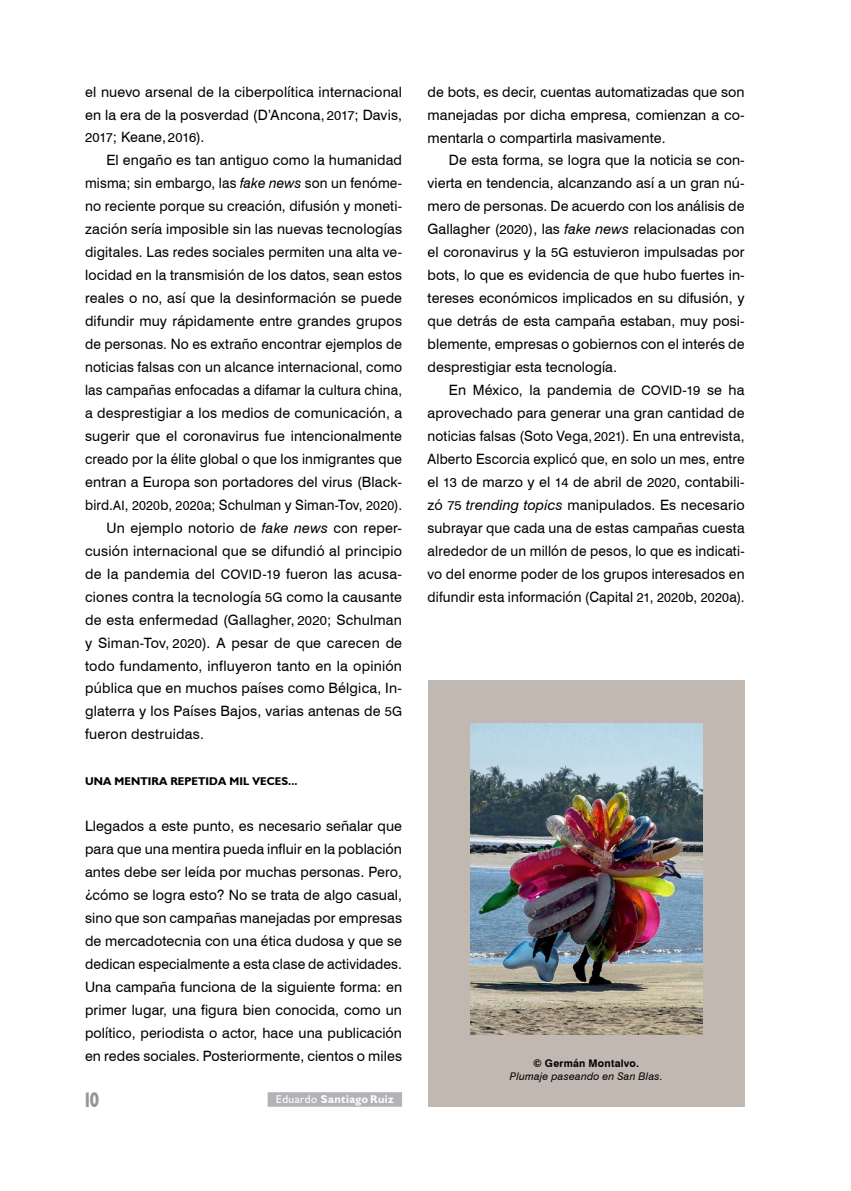
<style>
.page{position:relative;width:851px;height:1191px;background:#fff}
.page>*{position:absolute;margin:0;border:0;box-sizing:border-box;transform-origin:0 0}
.t1{font:700 condensed 21px "Humanist 521 BT Xtra";color:#939598;scale:.75 1}
.t2{font:14.25px/23px "Swiss 721 BT";letter-spacing:.01em;color:#000;text-align:justify}
.t3{font:14.25px "Swiss 721 BT";letter-spacing:.01em;color:#000;scale:.96 1}
.t4{font:14.25px "Swiss 721 BT";letter-spacing:.01em;color:#000;scale:.95 1}
.t5{font:700 11.25px "Humanist 521 BT";letter-spacing:.01em;color:#000}
.t6{font:700 11.25px "Humanist 521 BT";color:#fff}
.t7{font:italic 10.5px/12.6px "Swiss 721 BT";letter-spacing:.025em;color:#000;text-align:center}
.s1{font-size:13.05px}
.s2{font-style:italic}
.s3{font-weight:400}
.s4{font-weight:800;font-style:normal}
.s5{font-weight:700;font-style:normal}
.s6{font-style:normal}
</style>
<div class="page">
<div style="left:267px;top:1092px;width:135px;height:14px;background:#b1b3b6"></div>
<div style="left:427px;top:680px;width:317px;height:426px;background:#c1b8b1"></div>
<img style="left:470px;top:723px;width:232px;height:311px">
<p class="t2" style="left:85px;top:79px;width:318px">el nuevo arsenal de la ciberpolítica internacional en la era de la posverdad (D’Ancona, <span class="s1">2017</span>; Davis, <span class="s1">2017</span>; Keane, <span class="s1">2016</span>).</p>
<p class="t2" style="left:106px;top:148px;width:297px">El engaño es tan antiguo como la humanidad</p>
<p class="t3" style="left:85px;top:173px;width:331px">misma; sin embargo, las <span class="s2">fake news</span> son un fenóme-</p>
<p class="t2" style="left:85px;top:194px;width:318px">no reciente porque su creación, difusión y moneti-</p>
<p class="t2" style="left:85px;top:217px;width:318px">zación sería imposible sin las nuevas tecnologías</p>
<p class="t2" style="left:85px;top:240px;width:318px">digitales. Las redes sociales permiten una alta ve-</p>
<p class="t2" style="left:85px;top:263px;width:318px">locidad en la transmisión de los datos, sean estos</p>
<p class="t2" style="left:85px;top:286px;width:318px">reales o no, así que la desinformación se puede</p>
<p class="t2" style="left:85px;top:309px;width:318px">difundir muy rápidamente entre grandes grupos</p>
<p class="t2" style="left:85px;top:332px;width:318px">de personas. No es extraño encontrar ejemplos de</p>
<p class="t2" style="left:85px;top:355px;width:318px">noticias falsas con un alcance internacional, como</p>
<p class="t3" style="left:85px;top:380px;width:332px">las campañas enfocadas a difamar la cultura china,</p>
<p class="t2" style="left:85px;top:401px;width:318px">a desprestigiar a los medios de comunicación, a</p>
<p class="t2" style="left:85px;top:424px;width:318px">sugerir que el coronavirus fue intencionalmente</p>
<p class="t3" style="left:85px;top:449px;width:332px">creado por la élite global o que los inmigrantes que</p>
<p class="t2" style="left:85px;top:470px;width:318px">entran a Europa son portadores del virus (Black-</p>
<p class="t4" style="left:85px;top:495px;width:335px">bird.<span class="s1">AI</span>, <span class="s1">2020</span>b, <span class="s1">2020</span>a; Schulman y Siman-Tov, <span class="s1">2020</span>).</p>
<p class="t2" style="left:106px;top:515px;width:297px">Un ejemplo notorio de <span class="s2">fake news</span> con reper-</p>
<p class="t2" style="left:85px;top:538px;width:318px">cusión internacional que se difundió al principio</p>
<p class="t2" style="left:85px;top:561px;width:318px">de la pandemia del <span class="s1">COVID</span>-<span class="s1">19</span> fueron las acusa-</p>
<p class="t2" style="left:85px;top:584px;width:318px">ciones contra la tecnología <span class="s1">5G</span> como la causante</p>
<p class="t2" style="left:85px;top:607px;width:318px">de esta enfermedad (Gallagher, <span class="s1">2020</span>; Schulman</p>
<p class="t2" style="left:85px;top:630px;width:318px">y Siman-Tov, <span class="s1">2020</span>). A pesar de que carecen de</p>
<p class="t2" style="left:85px;top:653px;width:318px">todo fundamento, influyeron tanto en la opinión</p>
<p class="t2" style="left:85px;top:676px;width:318px">pública que en muchos países como Bélgica, In-</p>
<p class="t2" style="left:85px;top:699px;width:318px">glaterra y los Países Bajos, varias antenas de <span class="s1">5G</span></p>
<p class="t2" style="left:85px;top:722px;width:120px">fueron destruidas.</p>
<p class="t5" style="left:85px;top:774px;width:214px">UNA MENTIRA REPETIDA MIL VECES...</p>
<p class="t2" style="left:85px;top:814px;width:318px">Llegados a este punto, es necesario señalar que para que una mentira pueda influir en la población antes debe ser leída por muchas personas. Pero, ¿cómo se logra esto? No se trata de algo casual, sino que son campañas manejadas por empresas de mercadotecnia con una ética dudosa y que se dedican especialmente a esta clase de actividades.<br>Una campaña funciona de la siguiente forma: en primer lugar, una figura bien conocida, como un político, periodista o actor, hace una publicación en redes sociales. Posteriormente, cientos o miles</p>
<h1 class="t1" style="left:85px;top:1086px;width:20px">10</h1>
<p class="t6" style="left:276px;top:1092px;width:119px"><span class="s3">Eduardo</span> SANTIAGO RUIZ</p>
<p class="t2" style="left:427px;top:79px;width:318px">de bots, es decir, cuentas automatizadas que son manejadas por dicha empresa, comienzan a co&shy;mentarla o compartirla masivamente.</p>
<p class="t2" style="left:427px;top:148px;width:318px;text-indent:21px">De esta forma, se logra que la noticia se con&shy;vierta en tendencia, alcanzando así a un gran nú&shy;mero de personas. De acuerdo con los análisis de Gallagher (<span class="s1">2020</span>), las <span class="s2">fake news</span> relacionadas con el coronavirus y la <span class="s1">5G</span> estuvieron impulsadas por bots, lo que es evidencia de que hubo fuertes in&shy;tereses económicos implicados en su difusión, y que detrás de esta campaña estaban, muy posi&shy;blemente, empresas o gobiernos con el interés de desprestigiar esta tecnología.</p>
<p class="t2" style="left:427px;top:378px;width:318px;text-indent:21px">En México, la pandemia de <span class="s1">COVID</span>-<span class="s1">19</span> se ha aprovechado para generar una gran cantidad de noticias falsas (Soto Vega, <span class="s1">2021</span>). En una entrevista, Alberto Escorcia explicó que, en solo un mes, entre el <span class="s1">13</span> de marzo y el <span class="s1">14</span> de abril de <span class="s1">2020</span>, contabili&shy;zó <span class="s1">75</span> <span class="s2">trending topics</span> manipulados. Es necesario subrayar que cada una de estas campañas cuesta alrededor de un millón de pesos, lo que es indicati&shy;vo del enorme poder de los grupos interesados en difundir esta información (Capital <span class="s1">21</span>, <span class="s1">2020</span>b, <span class="s1">2020</span>a).</p>
<p class="t7" style="left:509px;top:1056px;width:154px"><span class="s4">©</span> <span class="s5">Germán Montalvo.<br></span>Plumaje paseando en San Blas<span class="s6">.</span></p>
</div>
